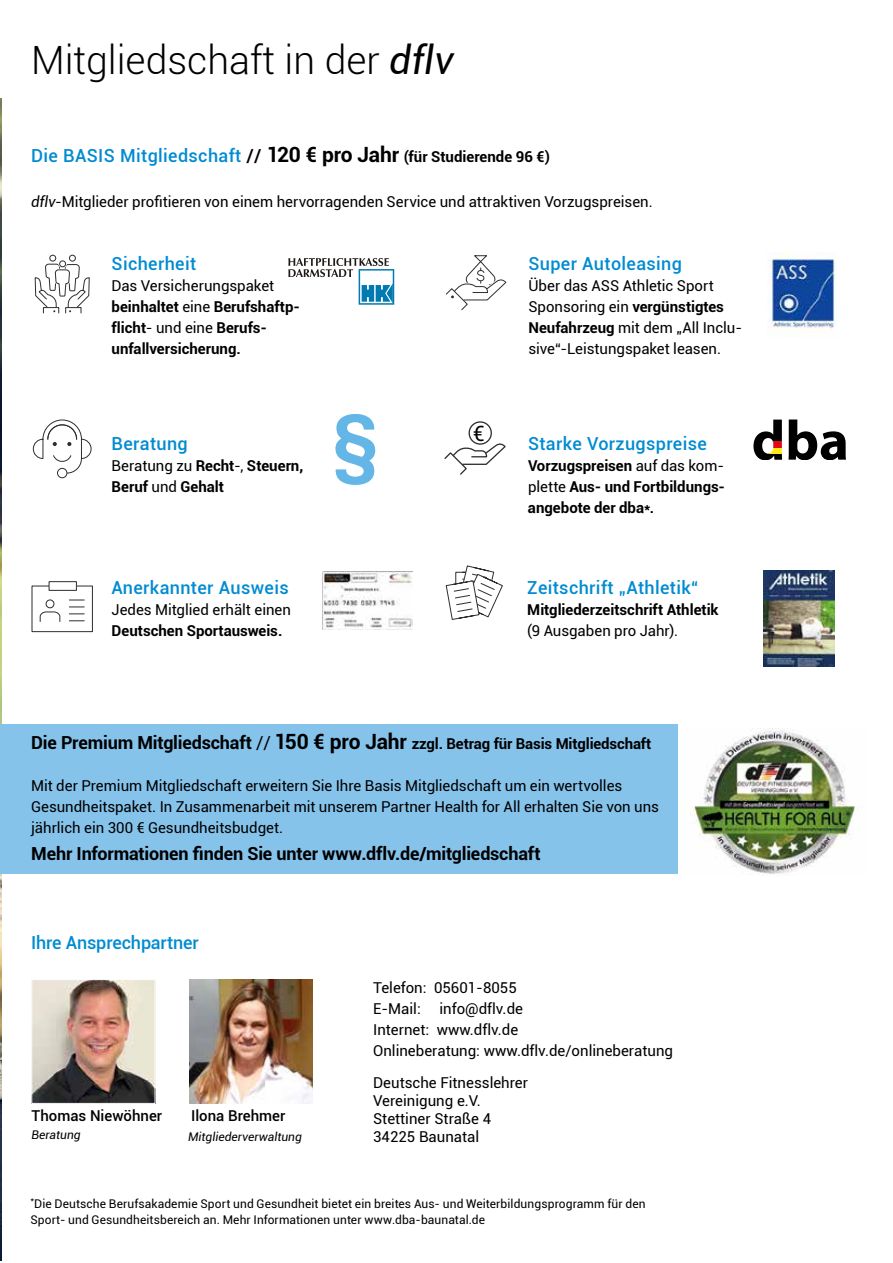
<style>
.page{position:relative;width:893px;height:1263px;background:#fff}
.page>*{position:absolute;margin:0;border:0;box-sizing:border-box;transform-origin:0 0}
.t1{font:700 75px "Roboto";color:#64b6e7}
.t2{font:300 39px "Roboto";color:#000}
.t3{font:21.3px "Roboto";color:#020203}
.t4{font:500 18px "Roboto";letter-spacing:.02em;color:#008bd2}
.t5{font:700 18px "Roboto";letter-spacing:-.01em;color:#000}
.t6{font:500 18px "Roboto";letter-spacing:-.01em;color:#008bd2}
.t7{font:15px/21px "Roboto";color:#000}
.t8{font:700 15px/21px "Roboto";color:#000}
.t9{font:500 15px "Roboto";color:#000}
.t10{font:12px/16.5px "Roboto";letter-spacing:.01em;color:#000}
.t11{font:italic 12px "Roboto";color:#000}
.s1{font-weight:400;font-style:italic}
.s2{color:#000}
.s3{font-weight:700;font-size:21px;color:#000}
.s4{font-weight:700;font-size:15px;color:#000}
.s5{font-style:italic}
.s6{font-weight:400}
.s7{font-weight:700}
.s8{font-size:18px}
.s9{font-weight:400;font-size:18px}
.s10{font-size:21px}
</style>
<div class="page">
<img style="left:0;top:98px;width:1px;height:1163px">
<div style="left:0;top:724px;width:862px;height:150px;background:#86c3eb"></div>
<svg style="left:35px;top:255px;width:55px;height:58px"></svg>
<svg style="left:33px;top:420px;width:59px;height:58px"></svg>
<svg style="left:446px;top:565px;width:57px;height:55px"></svg>
<div style="left:32px;top:585px;width:61px;height:47px;border:1px solid #2e2e2d"></div>
<div style="left:49px;top:582px;width:27px;height:8px;background:#fff"></div>
<div style="left:49px;top:581px;width:28px;height:10px;border:1px solid #2e2e2d"></div>
<svg style="left:39px;top:599px;width:22px;height:23px"></svg>
<svg style="left:69px;top:599px;width:15px;height:1px"></svg>
<svg style="left:69px;top:606px;width:15px;height:1px"></svg>
<svg style="left:69px;top:613px;width:15px;height:1px"></svg>
<svg style="left:69px;top:620px;width:15px;height:1px"></svg>
<svg style="left:444px;top:441px;width:62px;height:34px"></svg>
<div style="left:469px;top:422px;width:22px;height:22px;background:#fff;border-radius:50%"></div>
<div style="left:469px;top:421px;width:23px;height:24px;border:1px solid #2e2e2d;border-radius:50%"></div>
<svg style="left:446px;top:255px;width:61px;height:55px"></svg>
<div style="left:678px;top:703px;width:189px;height:198px;background:#fff"></div>
<img style="left:684px;top:729px;width:171px;height:147px">
<svg style="left:288px;top:258px;width:106px;height:47px"></svg>
<img style="left:768px;top:253px;width:68px;height:77px">
<svg style="left:753px;top:420px;width:29px;height:40px"></svg>
<svg style="left:788px;top:420px;width:58px;height:40px"></svg>
<img style="left:764px;top:570px;width:71px;height:97px">
<img style="left:322px;top:572px;width:90px;height:58px">
<img style="left:189px;top:979px;width:124px;height:124px">
<img style="left:34px;top:981px;width:119px;height:120px">
<div style="left:32px;top:979px;width:123px;height:124px;border:1px solid #fff"></div>
<h2 class="t2" style="left:31px;top:33px;width:424px">Mitgliedschaft in der <span class="s1">dflv</span></h2>
<p class="t4" style="left:31px;top:143px;width:520px">Die BASIS Mitgliedschaft <span class="s2">//</span> <span class="s3">120 € pro Jahr</span> <span class="s4">(für Studierende 96 €)</span></p>
<p class="t7" style="left:31px;top:191px;width:623px"><span class="s5">dflv</span>-Mitglieder profitieren von einem hervorragenden Service und attraktiven Vorzugspreisen.</p>
<p class="t4" style="left:112px;top:251px;width:86px">Sicherheit</p>
<p class="t8" style="left:112px;top:275px;width:190px"><span class="s6">Das Versicherungspaket </span>beinhaltet <span class="s6">eine</span> Berufshaftp&shy;flicht<span class="s6">- und eine</span> Berufs&shy;unfallversicherung.</p>
<p class="t4" style="left:112px;top:431px;width:78px">Beratung</p>
<p class="t8" style="left:112px;top:455px;width:193px"><span class="s6">Beratung zu</span> Recht<span class="s6">-,</span> Steuern,<br>Beruf <span class="s6">und</span> Gehalt</p>
<h1 class="t1" style="left:332px;top:388px;width:49px">§</h1>
<p class="t4" style="left:112px;top:575px;width:179px">Anerkannter Ausweis</p>
<p class="t7" style="left:112px;top:599px;width:181px">Jedes Mitglied erhält einen</p>
<p class="t8" style="left:112px;top:620px;width:172px">Deutschen Sportausweis.</p>
<h3 class="t3" style="left:473px;top:419px;width:13px">€</h3>
<p class="t4" style="left:528px;top:251px;width:155px">Super Autoleasing</p>
<p class="t7" style="left:528px;top:275px;width:215px">Über das ASS Athletic Sport<br>Sponsoring ein <span class="s7">vergünstigtes<br>Neufahrzeug</span> mit dem „All Inclu&shy;sive“-Leistungspaket leasen.</p>
<p class="t4" style="left:528px;top:431px;width:180px">Starke Vorzugspreise</p>
<p class="t8" style="left:528px;top:455px;width:199px;text-align:justify">Vorzugspreisen <span class="s6">auf das kom&shy;plette</span> Aus- und Fortbildungs&shy;angebote der dba*.</p>
<p class="t4" style="left:527px;top:575px;width:173px">Zeitschrift „Athletik“</p>
<p class="t8" style="left:527px;top:599px;width:193px">Mitgliederzeitschrift Athletik</p>
<p class="t7" style="left:527px;top:620px;width:152px">(9 Ausgaben pro Jahr).</p>
<p class="t8" style="left:31px;top:733px;width:622px"><span class="s8">Die Premium Mitgliedschaft</span> <span class="s9">//</span> <span class="s10">150 € pro Jahr</span> zzgl. Betrag für Basis Mitgliedschaft</p>
<p class="t7" style="left:31px;top:775px;width:629px">Mit der Premium Mitgliedschaft erweitern Sie Ihre Basis Mitgliedschaft um ein wertvolles<br>Gesundheitspaket. In Zusammenarbeit mit unserem Partner Health for All erhalten Sie von uns jährlich ein 300 € Gesundheitsbudget.</p>
<p class="t5" style="left:31px;top:841px;width:511px">Mehr Informationen finden Sie unter www.dflv.de/mitgliedschaft</p>
<p class="t6" style="left:31px;top:930px;width:169px">Ihre Ansprechpartner</p>
<p class="t9" style="left:32px;top:1105px;width:132px">Thomas Niewöhner</p>
<p class="t11" style="left:32px;top:1127px;width:51px">Beratung</p>
<p class="t9" style="left:191px;top:1105px;width:96px">Ilona Brehmer</p>
<p class="t11" style="left:188px;top:1128px;width:115px">Mitgliederverwaltung</p>
<p class="t7" style="left:373px;top:976px;width:301px">Telefon: 05601-8055<br>E-Mail: info@dflv.de<br>Internet: www.dflv.de<br>Onlineberatung: www.dflv.de/onlineberatung</p>
<p class="t7" style="left:373px;top:1073px;width:156px;line-height:18px">Deutsche Fitnesslehrer<br>Vereinigung e.V.<br>Stettiner Straße 4<br>34225 Baunatal</p>
<p class="t10" style="left:30px;top:1195px;width:617px"><sup>*</sup>Die Deutsche Berufsakademie Sport und Gesundheit bietet ein breites Aus- und Weiterbildungsprogramm für den<br>Sport- und Gesundheitsbereich an. Mehr Informationen unter www.dba-baunatal.de</p>
</div>
